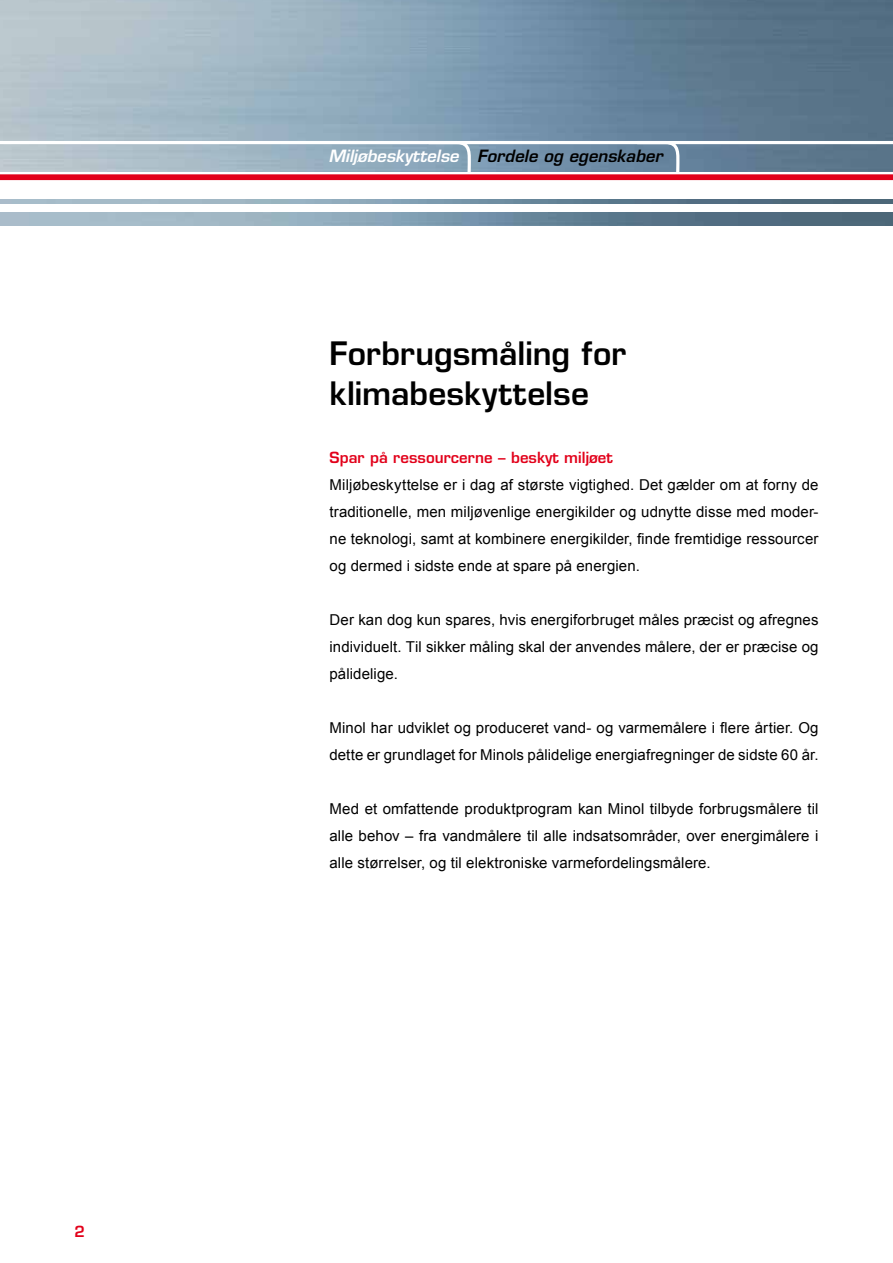
<style>
.page{position:relative;width:893px;height:1263px;background:#fff}
.page>*{position:absolute;margin:0;border:0;box-sizing:border-box;transform-origin:0 0}
.t1{font:600 31.5px/40.5px "Eurostile LT Std";color:#000}
.t2{font:italic 600 16.5px "Eurostile LT Std";letter-spacing:.005em;color:#000}
.t3{font:15px/27px "Arial";letter-spacing:.005em;color:#000;text-align:justify}
.t4{font:600 15px "Eurostile LT Std";letter-spacing:.005em;color:#e2001a}
.s1{color:#fff}
</style>
<div class="page">
<img style="left:0;top:0;width:893px;height:171px">
<div style="left:0;top:174px;width:893px;height:6px;background:#e2001a"></div>
<img style="left:0;top:200px;width:893px;height:3px">
<img style="left:0;top:213px;width:893px;height:12px">
<svg style="left:634px;top:139px;width:49px;height:36px;background:#7d92a8"></svg>
<svg style="left:425px;top:139px;width:49px;height:36px;background:#97abbd"></svg>
<hr style="left:0;top:141px;width:893px;height:3px;background:#fff">
<p class="t4" style="left:74px;top:1222px;width:12px">2</p>
<p class="t2" style="left:328px;top:146px;width:335px"><span class="s1">Miljøbeskyttelse</span> Fordele og egenskaber</p>
<h1 class="t1" style="left:330px;top:333px;width:298px">Forbrugsmåling for klimabeskyttelse</h1>
<p class="t4" style="left:330px;top:448px;width:285px">Spar på ressourcerne – beskyt miljøet</p>
<p class="t3" style="left:330px;top:471px;width:491px">Miljøbeskyttelse er i dag af største vigtighed. Det gælder om at forny de traditionelle, men miljøvenlige energikilder og udnytte disse med moder&shy;ne teknologi, samt at kombinere energikilder, finde fremtidige ressourcer og dermed i sidste ende at spare på energien.</p>
<p class="t3" style="left:330px;top:606px;width:490px">Der kan dog kun spares, hvis energiforbruget måles præcist og afregnes individuelt. Til sikker måling skal der anvendes målere, der er præcise og pålidelige.</p>
<p class="t3" style="left:330px;top:714px;width:490px">Minol har udviklet og produceret vand- og varmemålere i flere årtier. Og dette er grundlaget for Minols pålidelige energiafregninger de sidste 60 år.</p>
<p class="t3" style="left:330px;top:795px;width:490px">Med et omfattende produktprogram kan Minol tilbyde forbrugsmålere til alle behov – fra vandmålere til alle indsatsområder, over energimålere i alle størrelser, og til elektroniske varmefordelingsmålere.</p>
</div>
